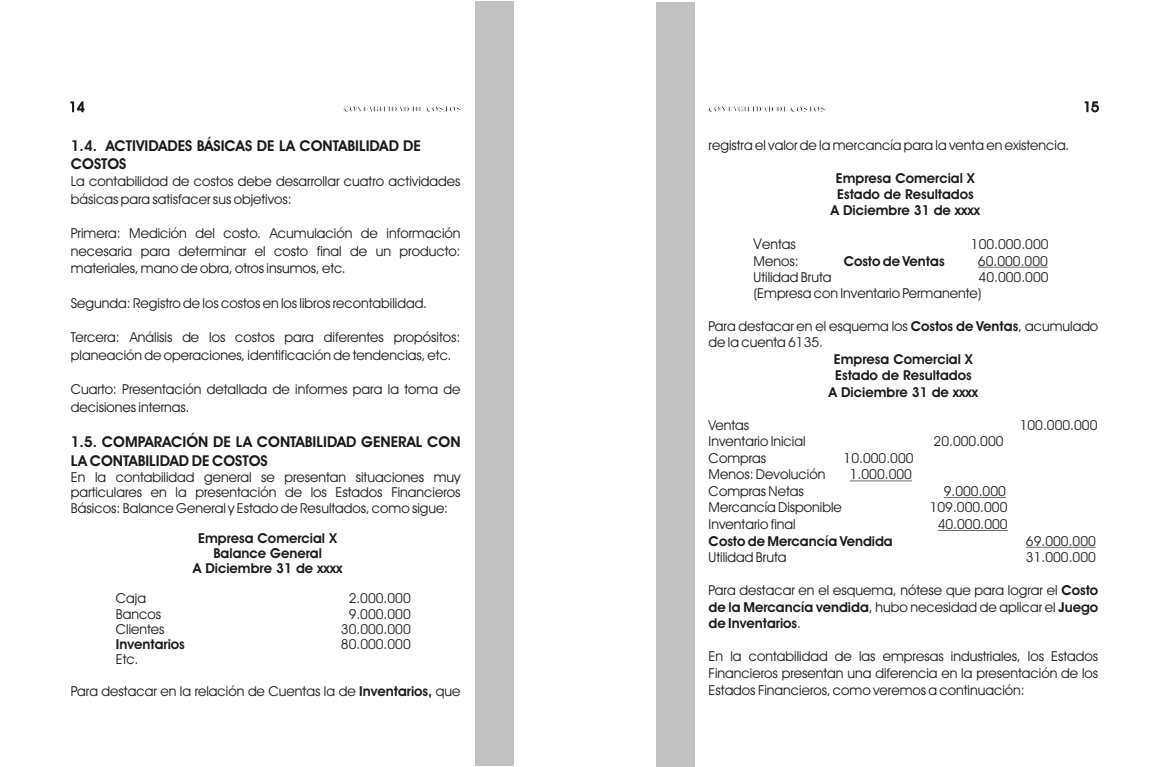
<style>
.page{position:relative;width:1170px;height:767px;background:#fff}
.page>*{position:absolute;margin:0;border:0;box-sizing:border-box;transform-origin:0 0}
.t1{font:700 15px/17.5px "Avant Garde Bk BT";color:#1f1a17}
.t2{font:13.75px/17.2px "Avant Garde Bk BT";color:#1f1a17}
.t3{font:700 13.75px/15px "Avant Garde Bk BT";color:#1f1a17;text-align:center}
.t4{font:8.75px "Belwe Bd BT";color:#1f1a17}
.s1{font-weight:700}
.s2{font-size:15px}
</style>
<div class="page">
<hr style="left:978px;top:267px;width:70px;height:1px;background:#1f1a17">
<hr style="left:850px;top:480px;width:62px;height:1px;background:#1f1a17">
<hr style="left:944px;top:497px;width:62px;height:1px;background:#1f1a17">
<hr style="left:938px;top:530px;width:70px;height:1px;background:#1f1a17">
<hr style="left:1026px;top:546px;width:70px;height:1px;background:#1f1a17">
<div style="left:475px;top:1px;width:39px;height:764px;background:#c2c2c2"></div>
<div style="left:656px;top:2px;width:38px;height:764px;background:#c2c2c2"></div>
<p class="t2" style="left:69px;top:99px;width:17px">14</p>
<p class="t4" style="left:344px;top:105px;width:119px">CONTABILIDAD DE COSTOS</p>
<p class="t4" style="left:708px;top:105px;width:119px">CONTABILIDAD DE COSTOS</p>
<p class="t2" style="left:1083px;top:99px;width:17px">15</p>
<p class="t1" style="left:71px;top:139px;width:352px">1.4. ACTIVIDADES BÁSICAS DE LA CONTABILIDAD DE<br>COSTOS</p>
<p class="t2" style="left:71px;top:174px;width:391px">La contabilidad de costos debe desarrollar cuatro actividades básicas para satisfacer sus objetivos:</p>
<p class="t2" style="left:71px;top:226px;width:391px;text-align:justify">Primera: Medición del costo. Acumulación de información necesaria para determinar el costo final de un producto: materiales, mano de obra, otros insumos, etc.</p>
<p class="t2" style="left:71px;top:295px;width:358px">Segunda: Registro de los costos en los libros recontabilidad.</p>
<p class="t2" style="left:71px;top:330px;width:391px">Tercera: Análisis de los costos para diferentes propósitos: planeación de operaciones, identificación de tendencias, etc.</p>
<p class="t2" style="left:71px;top:382px;width:391px">Cuarto: Presentación detallada de informes para la toma de decisiones internas.</p>
<p class="t1" style="left:71px;top:434px;width:391px;line-height:18.6px">1.5. COMPARACIÓN DE LA CONTABILIDAD GENERAL CON<br>LA CONTABILIDAD DE COSTOS</p>
<p class="t2" style="left:71px;top:470px;width:391px;line-height:15.5px;text-align:justify">En la contabilidad general se presentan situaciones muy particulares en la presentación de los Estados Financieros Básicos: Balance General y Estado de Resultados, como sigue:</p>
<p class="t3" style="left:193px;top:531px;width:151px">Empresa Comercial X<br>Balance General<br>A Diciembre 31 de xxxx</p>
<p class="t2" style="left:116px;top:591px;width:32px">Caja</p>
<p class="t2" style="left:349px;top:591px;width:64px">2.000.000</p>
<p class="t2" style="left:116px;top:606px;width:47px">Bancos</p>
<p class="t2" style="left:349px;top:606px;width:64px">9.000.000</p>
<p class="t2" style="left:116px;top:621px;width:50px">Clientes</p>
<p class="t2" style="left:341px;top:621px;width:71px">30.000.000</p>
<p class="t3" style="left:116px;top:637px;width:70px">Inventarios</p>
<p class="t2" style="left:341px;top:636px;width:71px">80.000.000</p>
<p class="t2" style="left:116px;top:651px;width:24px">Etc.</p>
<p class="t2" style="left:71px;top:683px;width:391px">Para destacar en la relación de Cuentas la de <span class="s1">Inventarios,</span> que</p>
<p class="t2" style="left:709px;top:138px;width:362px">registra el valor de la mercancía para la venta en existencia.</p>
<p class="t3" style="left:831px;top:171px;width:151px;line-height:16.2px">Empresa Comercial X<br>Estado de Resultados<br>A Diciembre 31 de xxxx</p>
<p class="t2" style="left:754px;top:237px;width:44px"><span class="s2">V</span>entas</p>
<p class="t2" style="left:971px;top:237px;width:79px">100.000.000</p>
<p class="t2" style="left:754px;top:253px;width:46px">Menos:</p>
<p class="t3" style="left:844px;top:254px;width:102px">Costo de Ventas</p>
<p class="t2" style="left:978px;top:253px;width:71px">60.000.000</p>
<p class="t2" style="left:754px;top:269px;width:79px">Utilidad Bruta</p>
<p class="t2" style="left:754px;top:270px;width:296px;line-height:16.2px;text-indent:225px">40.000.000 (Empresa con Inventario Permanente)</p>
<p class="t2" style="left:709px;top:318px;width:391px">Para destacar en el esquema los <span class="s1">Costos de Ventas</span>, acumulado</p>
<p class="t2" style="left:709px;top:335px;width:116px">de la cuenta 6135.</p>
<p class="t3" style="left:834px;top:352px;width:141px">Empresa Comercial X</p>
<p class="t3" style="left:835px;top:369px;width:138px">Estado de Resultados</p>
<p class="t3" style="left:829px;top:385px;width:151px">A Diciembre 31 de xxxx</p>
<p class="t2" style="left:709px;top:417px;width:42px">Ventas</p>
<p class="t2" style="left:1020px;top:417px;width:79px">100.000.000</p>
<p class="t2" style="left:709px;top:434px;width:98px">Inventario Inicial</p>
<p class="t2" style="left:934px;top:434px;width:71px">20.000.000</p>
<p class="t2" style="left:709px;top:450px;width:59px">Compras</p>
<p class="t2" style="left:844px;top:450px;width:71px">10.000.000</p>
<p class="t2" style="left:709px;top:467px;width:118px">Menos: Devolución</p>
<p class="t2" style="left:850px;top:467px;width:64px">1.000.000</p>
<p class="t2" style="left:709px;top:483px;width:97px">Compras Netas</p>
<p class="t2" style="left:944px;top:483px;width:64px">9.000.000</p>
<p class="t2" style="left:709px;top:500px;width:135px">Mercancía Disponible</p>
<p class="t2" style="left:930px;top:500px;width:79px">109.000.000</p>
<p class="t2" style="left:709px;top:516px;width:89px">Inventario final</p>
<p class="t2" style="left:938px;top:516px;width:71px">40.000.000</p>
<p class="t3" style="left:709px;top:534px;width:186px">Costo de Mercancía Vendida</p>
<p class="t2" style="left:1026px;top:533px;width:71px">69.000.000</p>
<p class="t2" style="left:709px;top:549px;width:79px">Utilidad Bruta</p>
<p class="t2" style="left:1026px;top:549px;width:71px">31.000.000</p>
<p class="t2" style="left:709px;top:583px;width:391px;line-height:16.5px;text-align:justify">Para destacar en el esquema, nótese que para lograr el <span class="s1">Costo de la Mercancía vendida</span>, hubo necesidad de aplicar el <span class="s1">Juego de Inventarios</span>.</p>
<p class="t2" style="left:709px;top:649px;width:391px;line-height:16.5px;text-align:justify">En la contabilidad de las empresas industriales, los Estados Financieros presentan una diferencia en la presentación de los Estados Financieros, como veremos a continuación:</p>
</div>
